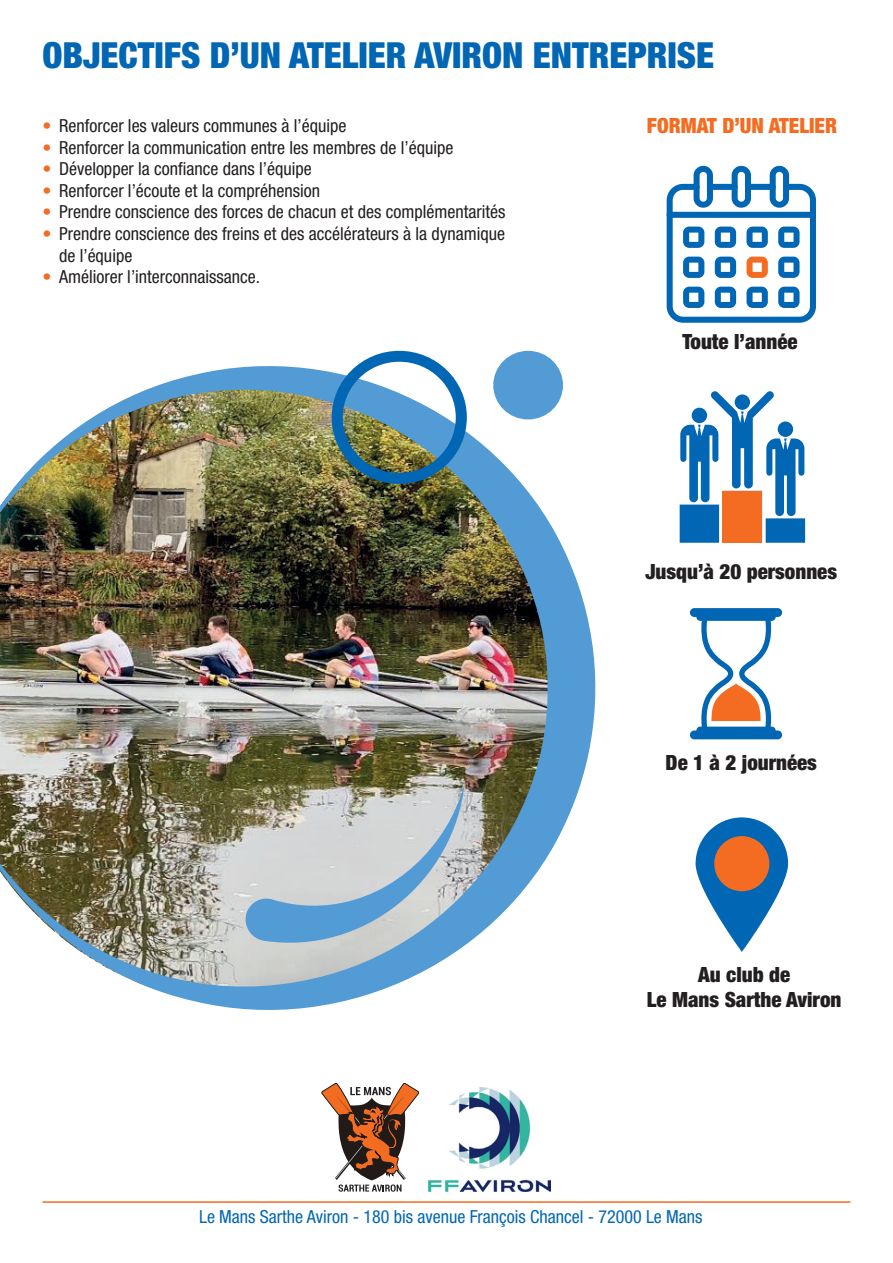
<style>
.page{position:relative;width:893px;height:1263px;background:#fff}
.page>*{position:absolute;margin:0;border:0;box-sizing:border-box;transform-origin:0 0}
.t1{font:900 condensed 36px "Helvetica Neue LT Std";color:#0166b3}
.t2{font:900 condensed 21px/25.2px "Helvetica Neue LT Std";color:#231f20;text-align:center}
.t3{font:900 condensed 21px "Helvetica Neue LT Std";color:#f36c21}
.t4{font:condensed 18px/21.6px "Helvetica Neue LT Std";color:#231f20}
.t5{font:condensed 18px "Helvetica Neue LT Std";color:#0166b3}
.s1{color:#f36c21}
</style>
<div class="page">
<hr style="left:43px;top:1201px;width:807px;height:2px;background:#f36c21">
<svg style="left:322px;top:1083px;width:97px;height:109px"></svg>
<img style="left:428px;top:1088px;width:122px;height:104px">
<svg style="left:667px;top:166px;width:149px;height:157px"></svg>
<svg style="left:690px;top:608px;width:92px;height:131px"></svg>
<svg style="left:680px;top:391px;width:125px;height:152px"></svg>
<svg style="left:696px;top:817px;width:92px;height:135px"></svg>
<img style="left:0;top:350px;width:596px;height:660px">
<img style="left:332px;top:351px;width:135px;height:133px">
<div style="left:493px;top:351px;width:70px;height:68px;background:#529bd4;border-radius:50%"></div>
<svg style="left:243px;top:783px;width:222px;height:172px;background:#adbec7"></svg>
<div style="left:722px;top:491px;width:40px;height:52px;background:#f36c21"></div>
<h1 class="t1" style="left:43px;top:33px;width:673px">OBJECTIFS D’UN ATELIER AVIRON ENTREPRISE</h1>
<p class="t4" style="left:43px;top:115px;width:305px"><span class="s1">•</span> Renforcer les valeurs communes à l’équipe</p>
<p class="t3" style="left:647px;top:113px;width:192px">FORMAT D’UN ATELIER</p>
<p class="t4" style="left:43px;top:136px;width:412px"><span class="s1">•</span> Renforcer la communication entre les membres de l’équipe</p>
<p class="t4" style="left:43px;top:158px;width:271px"><span class="s1">•</span> Développer la confiance dans l’équipe</p>
<p class="t4" style="left:43px;top:179px;width:279px"><span class="s1">•</span> Renforcer l’écoute et la compréhension</p>
<p class="t4" style="left:43px;top:201px;width:464px"><span class="s1">•</span> Prendre conscience des forces de chacun et des complémentarités</p>
<p class="t4" style="left:59px;top:223px;width:448px;text-indent:-17px"><span class="s1">•</span> Prendre conscience des freins et des accélérateurs à la dynamique de l’équipe</p>
<p class="t4" style="left:43px;top:266px;width:219px"><span class="s1">•</span> Améliorer l’interconnaissance.</p>
<p class="t2" style="left:682px;top:328px;width:117px">Toute l’année</p>
<p class="t2" style="left:645px;top:559px;width:193px">Jusqu’à 20 personnes</p>
<p class="t2" style="left:666px;top:750px;width:153px">De 1 à 2 journées</p>
<p class="t2" style="left:647px;top:961px;width:196px">Au club de<br>Le Mans Sarthe Aviron</p>
<p class="t5" style="left:199px;top:1206px;width:505px">Le Mans Sarthe Aviron - 180 bis avenue François Chancel - 72000 Le Mans</p>
</div>
